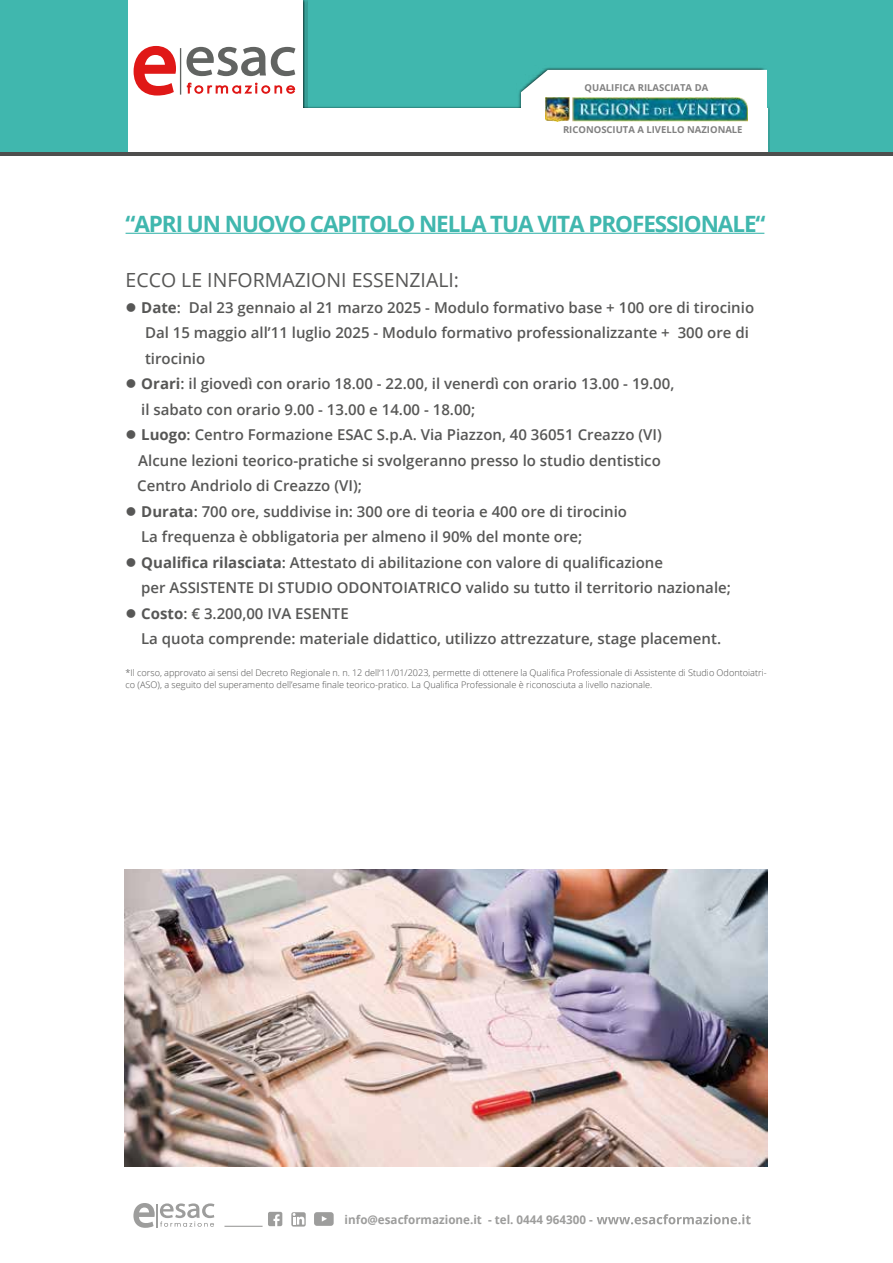
<style>
.page{position:relative;width:893px;height:1263px;background:#fff}
.page>*{position:absolute;margin:0;border:0;box-sizing:border-box;transform-origin:0 0}
.t1{font:700 22.5px "Open Sans";letter-spacing:-.05em;color:#40b7ae}
.t2{font:19.5px "Open Sans";color:#575756}
.t3{font:600 15px/25.5px "Open Sans";color:#575756}
.t4{font:700 12px "Open Sans";color:#9d9d9c}
.t5{font:700 9.45px "Open Sans";color:#818181}
.t6{font:300 9.15px/11.7px "Open Sans";color:#4e4e4d}
.s1{font-weight:700}
</style>
<div class="page">
<div style="left:1px;top:0;width:892px;height:156px;background:#40b7ae"></div>
<img style="left:307px;top:105px;width:463px;height:47px">
<img style="left:303px;top:0;width:4px;height:108px">
<img style="left:516px;top:67px;width:251px;height:41px">
<div style="left:521px;top:70px;width:246px;height:38px;background:#fff"></div>
<div style="left:301px;top:108px;width:466px;height:45px;background:#fff"></div>
<div style="left:128px;top:0;width:175px;height:153px;background:#fff"></div>
<div style="left:0;top:0;width:127px;height:156px;background:#40b7ae"></div>
<img style="left:545px;top:97px;width:202px;height:25px">
<hr style="left:0;top:152px;width:893px;height:4px;background:#4e4e4d">
<svg style="left:134px;top:46px;width:42px;height:50px"></svg>
<svg style="left:187px;top:47px;width:108px;height:29px"></svg>
<hr style="left:180px;top:48px;width:1px;height:47px;background:#626462">
<svg style="left:186px;top:82px;width:110px;height:12px"></svg>
<img style="left:124px;top:869px;width:643px;height:298px">
<hr style="left:126px;top:233px;width:638px;height:1px;background:#40b7ae">
<svg style="left:268px;top:1212px;width:14px;height:14px"></svg>
<svg style="left:291px;top:1212px;width:15px;height:14px"></svg>
<svg style="left:293px;top:1213px;width:12px;height:11px"></svg>
<svg style="left:133px;top:1203px;width:81px;height:25px"></svg>
<svg style="left:314px;top:1212px;width:20px;height:14px"></svg>
<hr style="left:224px;top:1226px;width:39px;height:1px;background:#9d9d9c">
<svg style="left:597px;top:1214px;width:154px;height:10px"></svg>
<p class="t5" style="left:585px;top:81px;width:125px">QUALIFICA RILASCIATA DA</p>
<p class="t5" style="left:563px;top:123px;width:181px">RICONOSCIUTA A LIVELLO NAZIONALE</p>
<p class="t1" style="left:126px;top:208px;width:641px">“APRI UN NUOVO CAPITOLO NELLA TUA VITA PROFESSIONALE“</p>
<p class="t2" style="left:126px;top:267px;width:335px">ECCO LE INFORMAZIONI ESSENZIALI:</p>
<p class="t3" style="left:145px;top:294px;width:611px;text-indent:-20px">● <span class="s1">Date</span>: Dal 23 gennaio al 21 marzo 2025 - Modulo formativo base + 100 ore di tirocinio<br>Dal 15 maggio all’11 luglio 2025 - Modulo formativo professionalizzante + 300 ore di tirocinio</p>
<p class="t3" style="left:141px;top:371px;width:535px;text-indent:-16px">● <span class="s1">Orari</span>: il giovedì con orario 18.00 - 22.00, il venerdì con orario 13.00 - 19.00, il sabato con orario 9.00 - 13.00 e 14.00 - 18.00;</p>
<p class="t3" style="left:137px;top:422px;width:526px;text-align:justify;text-indent:-12px">● <span class="s1">Luogo</span>: Centro Formazione ESAC S.p.A. Via Piazzon, 40 36051 Creazzo (VI)<br>Alcune lezioni teorico-pratiche si svolgeranno presso lo studio dentistico Centro Andriolo di Creazzo (VI);</p>
<p class="t3" style="left:141px;top:498px;width:487px;text-indent:-16px">● <span class="s1">Durata</span>: 700 ore, suddivise in: 300 ore di teoria e 400 ore di tirocinio<br>La frequenza è obbligatoria per almeno il 90% del monte ore;</p>
<p class="t3" style="left:141px;top:549px;width:591px;text-indent:-16px">● <span class="s1">Qualifica rilasciata</span>: Attestato di abilitazione con valore di qualificazione<br>per ASSISTENTE DI STUDIO ODONTOIATRICO valido su tutto il territorio nazionale;</p>
<p class="t3" style="left:141px;top:600px;width:581px;text-indent:-16px">● <span class="s1">Costo</span>: € 3.200,00 IVA ESENTE<br>La quota comprende: materiale didattico, utilizzo attrezzature, stage placement.</p>
<p class="t6" style="left:126px;top:666px;width:643px">*Il corso, approvato ai sensi del Decreto Regionale n. n. 12 dell‘11/01/2023, permette di ottenere la Qualifica Professionale di Assistente di Studio Odontoiatri&shy;co (ASO), a seguito del superamento dell’esame finale teorico-pratico. La Qualifica Professionale è riconosciuta a livello nazionale.</p>
<p class="t4" style="left:345px;top:1211px;width:250px">info@esacformazione.it - tel. 0444 964300 -</p>
</div>
